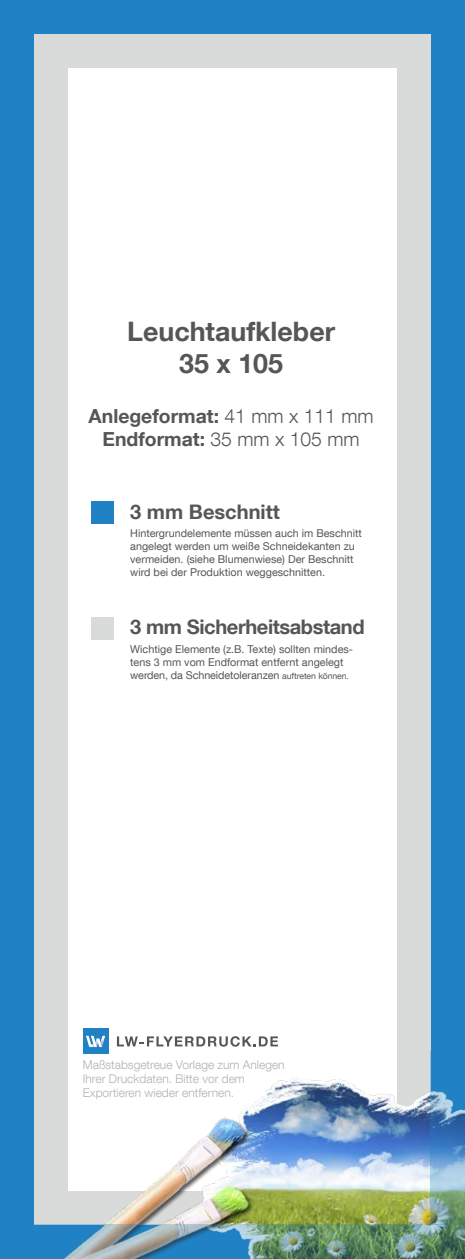
<style>
.page{position:relative;width:465px;height:1259px;background:#2081c4}
.page>*{position:absolute;margin:0;border:0;box-sizing:border-box;transform-origin:0 0}
.t1{font:700 26.8px "Helvetica Neue LT Com";color:#565655}
.t2{font:700 20px "Helvetica Neue LT Com";letter-spacing:-.02em;color:#565655}
.t3{font:700 20px "Helvetica Neue LT Com";color:#565655}
.t4{font:700 19.2px/23.2px "Helvetica Neue LT Com";color:#565655;text-align:center}
.t5{font:300 12px/14.4px "Helvetica Neue LT Com";color:#b1b2b3}
.t6{font:10.8px/12.8px "Helvetica Neue LT Com";color:#565655}
.s1{font-weight:300}
.s2{font-size:8.8px}
</style>
<div class="page">
<div style="left:34px;top:34px;width:397px;height:1191px;background:#d9dada"></div>
<div style="left:68px;top:68px;width:329px;height:1123px;background:#fff"></div>
<img style="left:57px;top:1076px;width:374px;height:149px">
<svg style="left:431px;top:1091px;width:34px;height:134px"></svg>
<img style="left:63px;top:1225px;width:402px;height:34px">
<div style="left:91px;top:501px;width:23px;height:23px;background:#2081c4"></div>
<div style="left:91px;top:617px;width:23px;height:22px;background:#d9dada"></div>
<svg style="left:117px;top:1036px;width:161px;height:10px"></svg>
<div style="left:83px;top:1028px;width:25px;height:26px;background:#2081c4"></div>
<svg style="left:86px;top:1035px;width:19px;height:12px"></svg>
<p class="t1" style="left:127px;top:314px;width:209px">Leuchtaufkleber</p>
<p class="t1" style="left:179px;top:347px;width:105px">35 x 105</p>
<p class="t4" style="left:89px;top:404px;width:286px">Anlegeformat: <span class="s1">41 mm x 111 mm<br></span>Endformat: <span class="s1">35 mm x 105 mm</span></p>
<p class="t3" style="left:130px;top:499px;width:151px">3 mm Beschnitt</p>
<p class="t6" style="left:130px;top:526px;width:233px">Hintergrundelemente müssen auch im Beschnitt angelegt werden um weiße Schneidekanten zu vermeiden. (siehe Blumenwiese) Der Beschnitt wird bei der Produktion weggeschnitten.</p>
<p class="t2" style="left:130px;top:614px;width:236px">3 mm Sicherheitsabstand</p>
<p class="t6" style="left:130px;top:642px;width:224px">Wichtige Elemente (z.B. Texte) sollten mindes&shy;tens 3 mm vom Endformat entfernt angelegt werden, da Schneidetoleranzen <span class="s2">auftreten können.</span></p>
<p class="t5" style="left:83px;top:1056px;width:203px">Maßstabsgetreue Vorlage zum Anlegen<br>Ihrer Druckdaten. Bitte vor dem</p>
<p class="t5" style="left:83px;top:1085px;width:153px">Exportieren wieder entfernen.</p>
</div>
